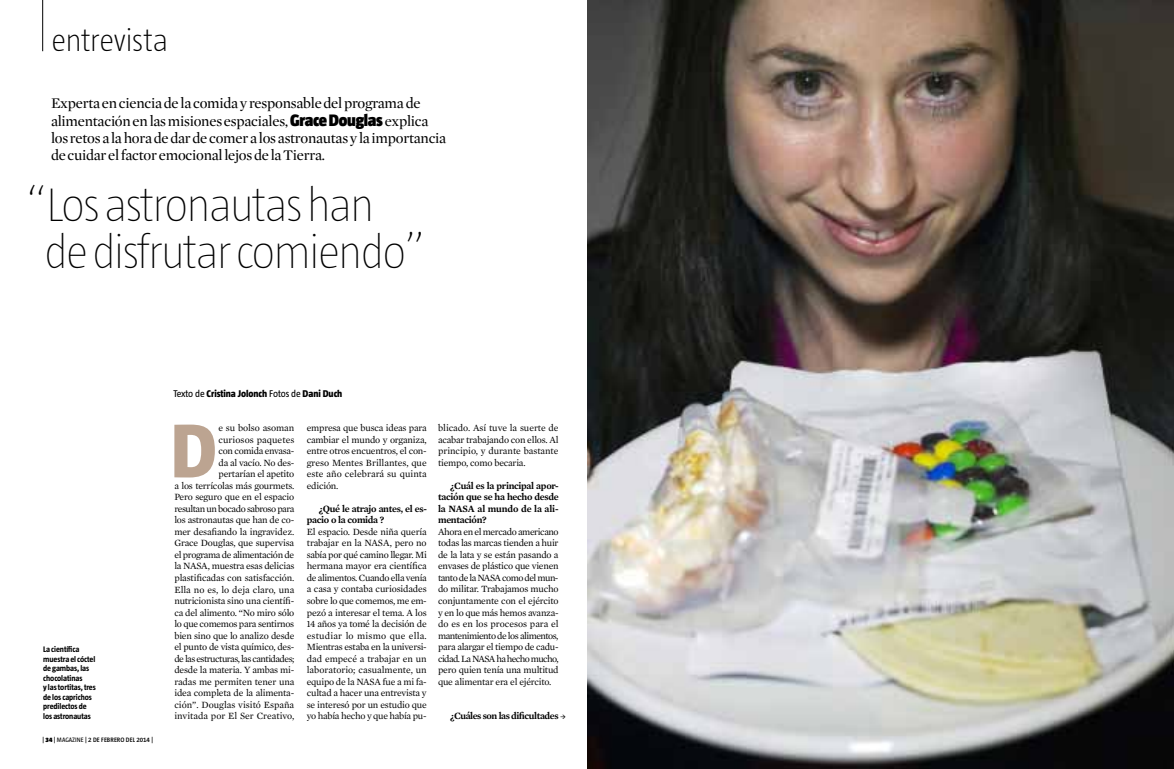
<style>
.page{position:relative;width:1174px;height:769px;background:#fff}
.page>*{position:absolute;margin:0;border:0;box-sizing:border-box;transform-origin:0 0}
.t1{font:800 77.9px "Taz Barcelona";color:#bca491}
.t2{font:200 48px/46.2px "Taz Barcelona";letter-spacing:-.03em;color:#000}
.t3{font:200 32px "Taz Barcelona";letter-spacing:-.01em;color:#000}
.t4{font:15px/17px "Mercury Display";letter-spacing:-.015em;color:#000}
.t5{font:800 10px "Taz Barcelona";letter-spacing:-.005em;color:#000}
.t6{font:600 9.8px/11.5px "Mercury Text G1";letter-spacing:-.03em;color:#000}
.t7{font:9.7px/11.5px "Mercury Text G1";letter-spacing:-.02em;color:#000;text-align:justify}
.t8{font:700 8.2px/9.5px "Taz Barcelona";letter-spacing:-.01em;color:#000}
.t9{font:600 6.5px "Taz Barcelona";letter-spacing:.015em;color:#000}
.s1{font-family:"Taz Barcelona";font-weight:900;font-size:17px}
.s2{font-weight:900}
.s3{font-weight:400}
</style>
<div class="page">
<img style="left:587px;top:0;width:587px;height:768px">
<hr style="left:42px;top:0;width:1px;height:51px;background:#000">
<h3 class="t3" style="left:52px;top:24px;width:118px">entrevista</h3>
<p class="t4" style="left:51px;top:95px;width:397px">Experta en ciencia de la comida y responsable del programa de alimentación en las misiones espaciales, <span class="s1">Grace Douglas</span> explica los retos a la hora de dar de comer a los astronautas y la importancia de cuidar el factor emocional lejos de la Tierra.</p>
<h2 class="t2" style="left:44px;top:182px;width:382px;text-indent:-18px">“Los astronautas han de disfrutar comiendo”</h2>
<p class="t8" style="left:43px;top:644px;width:54px">La científica muestra el cóctel de gambas, las chocolatinas<br>y las tortitas, tres de los caprichos predilectos de los astronautas</p>
<p class="t9" style="left:43px;top:736px;width:112px">| <span class="s2">34</span> | <span class="s3">MAGAZINE</span> | 2 DE FEBRERO DEL 2014 |</p>
<p class="t5" style="left:173px;top:388px;width:170px"><span class="s3">TEXTO DE</span> Cristina Jolonch <span class="s3">FOTOS DE</span> Dani Duch</p>
<p class="t7" style="left:307px;top:422px;width:121px">empresa que busca ideas para cambiar el mundo y organiza, entre otros encuentros, el con&shy;greso Mentes Brillantes, que este año celebrará su quinta edición.</p>
<p class="t6" style="left:307px;top:502px;width:121px;text-indent:12px">¿Qué le atrajo antes, el es&shy;pacio o la comida ?</p>
<p class="t7" style="left:307px;top:525px;width:122px">El espacio. Desde niña quería trabajar en la NASA, pero no sabía por qué camino llegar. Mi hermana mayor era científica de alimentos. Cuando ella venía a casa y contaba curiosidades sobre lo que comemos, me em&shy;pezó a interesar el tema. A los 14 años ya tomé la decisión de estudiar lo mismo que ella.<br>Mientras estaba en la universi&shy;dad empecé a trabajar en un laboratorio; casualmente, un equipo de la NASA fue a mi fa&shy;cultad a hacer una entrevista y se interesó por un estudio que yo había hecho y que había pu-</p>
<p class="t7" style="left:174px;top:422px;width:122px;text-align:right">e su bolso asoman<br>curiosos paquetes<br>con comida envasa-<br>da al vacío. No des-<br>pertarían el apetito<br>a los terrícolas más gourmets.<br>Pero seguro que en el espacio resultan un bocado sabroso para los astronautas que han de co&shy;mer desafiando la ingravidez.<br>Grace Douglas, que supervisa el programa de alimentación de la NASA, muestra esas delicias plastificadas con satisfacción.<br>Ella no es, lo deja claro, una nutricionista sino una científi&shy;ca del alimento. “No miro sólo lo que comemos para sentirnos bien sino que lo analizo desde el punto de vista químico, des&shy;de las estructuras, las cantidades; desde la materia. Y ambas mi&shy;radas me permiten tener una idea completa de la alimenta&shy;ción”. Douglas visitó España invitada por El Ser Creativo,</p>
<h1 class="t1" style="left:171px;top:408px;width:48px">D</h1>
<p class="t7" style="left:438px;top:422px;width:122px">blicado. Así tuve la suerte de acabar trabajando con ellos. Al principio, y durante bastante tiempo, como becaria.</p>
<p class="t6" style="left:438px;top:479px;width:122px;text-align:justify;text-indent:12px">¿Cuál es la principal apor&shy;tación que se ha hecho desde la NASA al mundo de la ali&shy;mentación?</p>
<p class="t7" style="left:438px;top:525px;width:122px">Ahora en el mercado americano todas las marcas tienden a huir de la lata y se están pasando a envases de plástico que vienen tanto de la NASA como del mun&shy;do militar. Trabajamos mucho conjuntamente con el ejército y en lo que más hemos avanza&shy;do es en los procesos para el mantenimiento de los alimentos, para alargar el tiempo de cadu&shy;cidad. La NASA ha hecho mucho, pero quien tenía una multitud que alimentar era el ejército.</p>
<p class="t6" style="left:450px;top:709px;width:110px">¿Cuáles son las dificultades</p>
</div>
